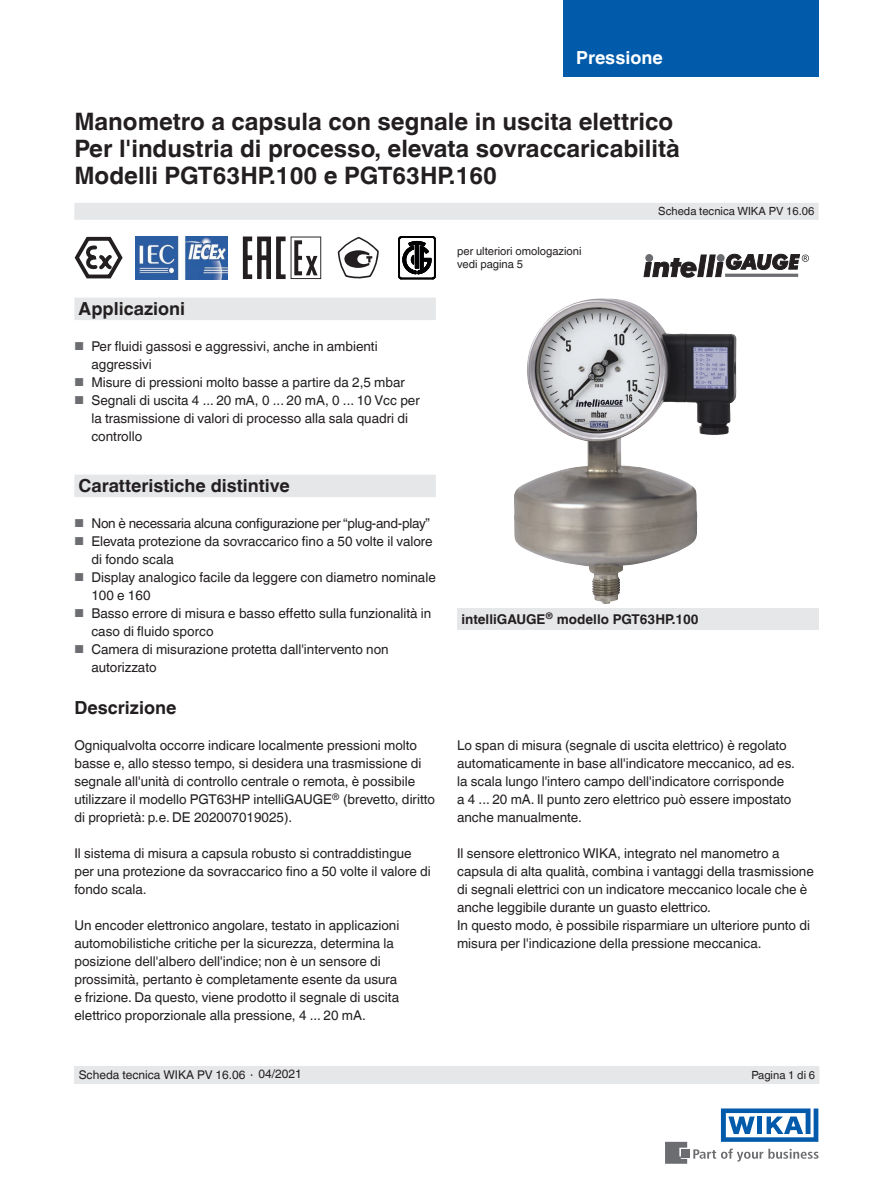
<style>
.page{position:relative;width:893px;height:1188px;background:#fff}
.page>*{position:absolute;margin:0;border:0;box-sizing:border-box;transform-origin:0 0}
.t1{font:700 24px/27px "Helvetica World";color:#231f20}
.t2{font:700 18px "Helvetica World";color:#231f20}
.t3{font:700 18px "Helvetica World";color:#fff}
.t4{font:13.5px/18px "Helvetica World";color:#231f20}
.t5{font:13.5px "Helvetica World";letter-spacing:-.02em;color:#231f20}
.t6{font:700 13.5px "Helvetica World";color:#231f20}
.t7{font:12px "Helvetica World";color:#231f20}
.t8{font:11.25px/13.5px "Helvetica World";color:#231f20}
.s1{font-size:11.55px;color:#6c6d70}
.s2{font-size:11.25px}
</style>
<div class="page">
<svg style="left:693px;top:1149px;width:126px;height:13px"></svg>
<div style="left:682px;top:1150px;width:8px;height:8px;background:#6c6d70"></div>
<svg style="left:665px;top:1142px;width:22px;height:22px"></svg>
<svg style="left:721px;top:1108px;width:97px;height:34px"></svg>
<div style="left:563px;top:0;width:256px;height:76px;background:#015aaa"></div>
<div style="left:74px;top:203px;width:745px;height:17px;background:#e6e7e9"></div>
<div style="left:74px;top:1066px;width:745px;height:18px;background:#e6e7e9"></div>
<img style="left:514px;top:298px;width:223px;height:306px">
<div style="left:74px;top:298px;width:362px;height:22px;background:#e6e7e9"></div>
<div style="left:74px;top:475px;width:362px;height:22px;background:#e6e7e9"></div>
<div style="left:457px;top:608px;width:361px;height:21px;background:#e6e7e9"></div>
<svg style="left:643px;top:254px;width:166px;height:24px"></svg>
<div style="left:646px;top:255px;width:7px;height:6px;background:#6c6d70;border-radius:50%"></div>
<div style="left:645px;top:254px;width:8px;height:8px;border:1px solid #6c6d70;border-radius:50%"></div>
<hr style="left:725px;top:274px;width:73px;height:3px;background:#6c6d70">
<div style="left:717px;top:255px;width:7px;height:6px;background:#6c6d70;border-radius:50%"></div>
<div style="left:717px;top:254px;width:7px;height:8px;border:1px solid #6c6d70;border-radius:50%"></div>
<svg style="left:74px;top:237px;width:49px;height:42px"></svg>
<svg style="left:243px;top:237px;width:78px;height:42px"></svg>
<img style="left:135px;top:237px;width:93px;height:42px">
<svg style="left:338px;top:237px;width:41px;height:42px"></svg>
<svg style="left:399px;top:237px;width:36px;height:42px"></svg>
<h2 class="t3" style="left:576px;top:47px;width:88px">Pressione</h2>
<h1 class="t1" style="left:74px;top:108px;width:607px">Manometro a capsula con segnale in uscita elettrico<br>Per l'industria di processo, elevata sovraccaricabilità<br>Modelli PGT63HP.100 e PGT63HP.160</h1>
<h2 class="t2" style="left:79px;top:298px;width:108px">Applicazioni</h2>
<p class="t4" style="left:91px;top:337px;width:288px;text-indent:-17px"><span class="s1">■</span> Per fluidi gassosi e aggressivi, anche in ambienti aggressivi</p>
<p class="t4" style="left:74px;top:373px;width:332px"><span class="s1">■</span> Misure di pressioni molto basse a partire da 2,5 mbar</p>
<p class="t4" style="left:91px;top:391px;width:330px;text-indent:-17px"><span class="s1">■</span> Segnali di uscita 4 ... 20 mA, 0 ... 20 mA, 0 ... 10 Vcc per la trasmissione di valori di processo alla sala quadri di controllo</p>
<h2 class="t2" style="left:79px;top:475px;width:213px">Caratteristiche distintive</h2>
<p class="t5" style="left:74px;top:515px;width:357px"><span class="s1">■</span> Non è necessaria alcuna configurazione per “plug-and-play”</p>
<p class="t4" style="left:91px;top:532px;width:343px;text-indent:-17px"><span class="s1">■</span> Elevata protezione da sovraccarico fino a 50 volte il valore di fondo scala</p>
<p class="t4" style="left:91px;top:568px;width:346px;text-indent:-17px"><span class="s1">■</span> Display analogico facile da leggere con diametro nominale<br>100 e 160</p>
<p class="t4" style="left:91px;top:604px;width:341px;text-indent:-17px"><span class="s1">■</span> Basso errore di misura e basso effetto sulla funzionalità in caso di fluido sporco</p>
<p class="t4" style="left:91px;top:640px;width:299px;text-indent:-17px"><span class="s1">■</span> Camera di misurazione protetta dall'intervento non autorizzato</p>
<h2 class="t2" style="left:74px;top:698px;width:103px">Descrizione</h2>
<p class="t4" style="left:74px;top:737px;width:362px">Ogniqualvolta occorre indicare localmente pressioni molto basse e, allo stesso tempo, si desidera una trasmissione di segnale all'unità di controllo centrale o remota, è possibile utilizzare il modello PGT63HP intelliGAUGE<sup>®</sup> (brevetto, diritto di proprietà: p.e. DE 202007019025).</p>
<p class="t4" style="left:74px;top:845px;width:358px">Il sistema di misura a capsula robusto si contraddistingue per una protezione da sovraccarico fino a 50 volte il valore di fondo scala.</p>
<p class="t4" style="left:74px;top:917px;width:326px">Un encoder elettronico angolare, testato in applicazioni automobilistiche critiche per la sicurezza, determina la posizione dell'albero dell'indice; non è un sensore di prossimità, pertanto è completamente esente da usura e frizione. Da questo, viene prodotto il segnale di uscita elettrico proporzionale alla pressione, 4 ... 20 mA.</p>
<p class="t7" style="left:79px;top:1068px;width:225px">Scheda tecnica WIKA PV 16.06 <span class="s2">∙</span> 04/2021</p>
<p class="t8" style="left:457px;top:244px;width:126px">per ulteriori omologazioni vedi pagina 5</p>
<p class="t8" style="left:658px;top:205px;width:158px">Scheda tecnica WIKA PV 16.06</p>
<p class="t6" style="left:461px;top:611px;width:239px">intelliGAUGE<sup>®</sup> modello PGT63HP.100</p>
<p class="t4" style="left:457px;top:737px;width:339px">Lo span di misura (segnale di uscita elettrico) è regolato automaticamente in base all'indicatore meccanico, ad es. la scala lungo l'intero campo dell'indicatore corrisponde a 4 ... 20 mA. Il punto zero elettrico può essere impostato anche manualmente.</p>
<p class="t4" style="left:457px;top:845px;width:358px">Il sensore elettronico WIKA, integrato nel manometro a capsula di alta qualità, combina i vantaggi della trasmissione di segnali elettrici con un indicatore meccanico locale che è anche leggibile durante un guasto elettrico.<br>In questo modo, è possibile risparmiare un ulteriore punto di misura per l'indicazione della pressione meccanica.</p>
<p class="t8" style="left:751px;top:1069px;width:65px">Pagina 1 di 6</p>
</div>
